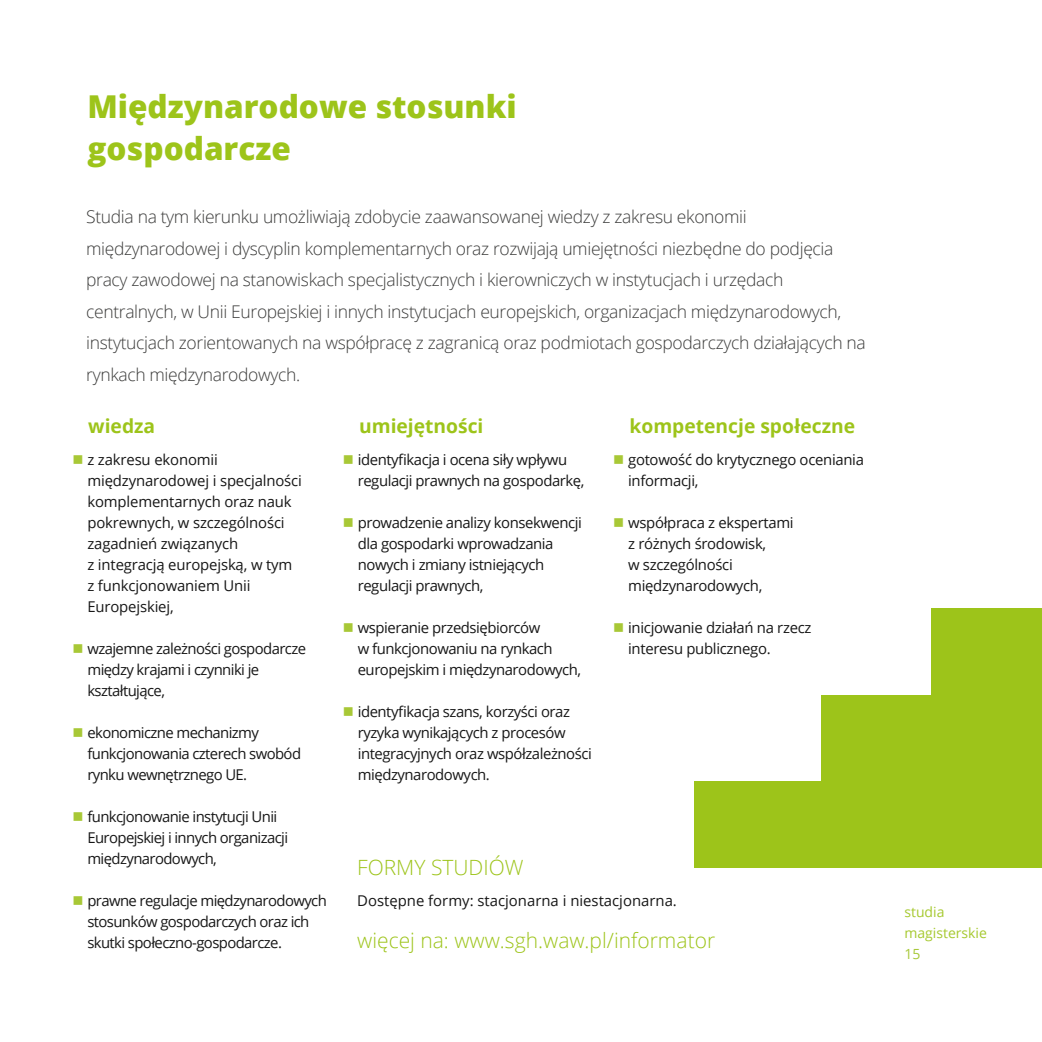
<style>
.page{position:relative;width:1042px;height:1042px;background:#fff}
.page>*{position:absolute;margin:0;border:0;box-sizing:border-box;transform-origin:0 0}
.t1{font:800 31.5px/42px "Open Sans";color:#9dc41a}
.t2{font:300 21px "Open Sans";color:#9dc41a}
.t3{font:700 19.25px "Open Sans";color:#9dc41a}
.t4{font:300 17.5px/31.5px "Open Sans";letter-spacing:-.02em;color:#3c3c3b}
.t5{font:14.88px/21px "Open Sans";letter-spacing:-.03em;color:#171717}
.t6{font:14.88px/21px "Open Sans";letter-spacing:-.01em;color:#171717}
.t7{font:14.88px "Open Sans";color:#171717}
.t8{font:14px/21px "Open Sans";color:#a6c92f}
.t9{font:14px "Open Sans";color:#a7c839}
</style>
<div class="page">
<div style="left:694px;top:781px;width:348px;height:87px;background:#9dc41a"></div>
<div style="left:821px;top:694px;width:221px;height:87px;background:#9dc41a"></div>
<div style="left:931px;top:608px;width:111px;height:86px;background:#9dc41a"></div>
<h1 class="t1" style="left:87px;top:84px;width:431px">Międzynarodowe stosunki gospodarcze</h1>
<p class="t4" style="left:86px;top:201px;width:781px">Studia na tym kierunku umożliwiają zdobycie zaawansowanej wiedzy z zakresu ekonomii międzynarodowej i dyscyplin komplementarnych oraz rozwijają umiejętności niezbędne do podjęcia pracy zawodowej na stanowiskach specjalistycznych i kierowniczych w instytucjach i urzędach centralnych, w Unii Europejskiej i innych instytucjach europejskich, organizacjach międzynarodowych, instytucjach zorientowanych na współpracę z zagranicą oraz podmiotach gospodarczych działających na rynkach międzynarodowych.</p>
<p class="t3" style="left:88px;top:413px;width:68px">wiedza</p>
<p class="t3" style="left:359px;top:413px;width:126px">umiejętności</p>
<p class="t3" style="left:629px;top:413px;width:227px">kompetencje społeczne</p>
<p class="t6" style="left:87px;top:449px;width:216px">z zakresu ekonomii międzynarodowej i specjalności komplementarnych oraz nauk pokrewnych, w szczególności zagadnień związanych<br>z integracją europejską, w tym z funkcjonowaniem Unii<br>Europejskiej,</p>
<p class="t5" style="left:87px;top:638px;width:220px">wzajemne zależności gospodarcze między krajami i czynniki je kształtujące,</p>
<p class="t5" style="left:87px;top:722px;width:215px">ekonomiczne mechanizmy funkcjonowania czterech swobód rynku wewnętrznego UE.</p>
<p class="t5" style="left:87px;top:806px;width:202px">funkcjonowanie instytucji Unii<br>Europejskiej i innych organizacji międzynarodowych,</p>
<p class="t5" style="left:87px;top:890px;width:241px">prawne regulacje międzynarodowych stosunków gospodarczych oraz ich skutki społeczno-gospodarcze.</p>
<p class="t5" style="left:358px;top:449px;width:228px">identyfikacja i ocena siły wpływu regulacji prawnych na gospodarkę,</p>
<p class="t5" style="left:358px;top:512px;width:226px">prowadzenie analizy konsekwencji dla gospodarki wprowadzania nowych i zmiany istniejących regulacji prawnych,</p>
<p class="t5" style="left:358px;top:617px;width:225px">wspieranie przedsiębiorców<br>w funkcjonowaniu na rynkach europejskim i międzynarodowych,</p>
<p class="t5" style="left:358px;top:701px;width:236px">identyfikacja szans, korzyści oraz ryzyka wynikających z procesów integracyjnych oraz współzależności międzynarodowych.</p>
<h2 class="t2" style="left:357px;top:852px;width:168px">FORMY STUDIÓW</h2>
<p class="t5" style="left:628px;top:449px;width:237px">gotowość do krytycznego oceniania informacji,</p>
<p class="t5" style="left:628px;top:512px;width:167px">współpraca z ekspertami z różnych środowisk,<br>w szczególności międzynarodowych,</p>
<p class="t5" style="left:628px;top:617px;width:185px">inicjowanie działań na rzecz interesu publicznego.</p>
<p class="t7" style="left:357px;top:890px;width:321px">Dostępne formy: stacjonarna i niestacjonarna.</p>
<h2 class="t2" style="left:357px;top:926px;width:359px">więcej na: www.sgh.waw.pl/informator</h2>
<p class="t8" style="left:904px;top:900px;width:84px">studia magisterskie</p>
<p class="t9" style="left:904px;top:944px;width:18px">15</p>
</div>
